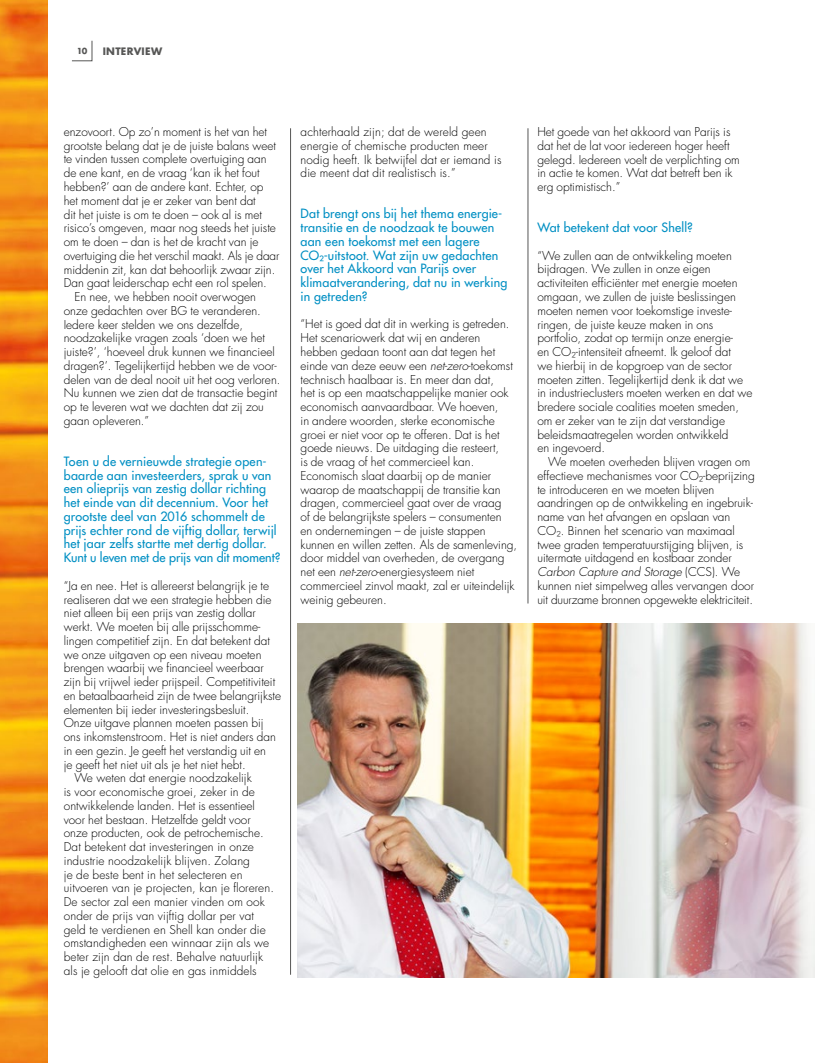
<style>
.page{position:relative;width:815px;height:1063px;background:#fff}
.page>*{position:absolute;margin:0;border:0;box-sizing:border-box;transform-origin:0 0}
.t1{font:500 12.5px/13.8px "Futura Std";letter-spacing:.015em;color:#008fc3}
.t2{font:300 11.88px/13.8px "Futura Std";color:#000}
.t3{font:700 10px "Futura Std";letter-spacing:.035em;color:#575756}
.t4{font:700 8.12px "Futura Std";color:#575756}
.s1{font-style:italic}
</style>
<div class="page">
<img style="left:298px;top:623px;width:517px;height:355px">
<img style="left:0;top:0;width:48px;height:1063px">
<svg style="left:72px;top:40px;width:21px;height:21px"></svg>
<hr style="left:290px;top:128px;width:1px;height:847px;background:#575756">
<hr style="left:528px;top:128px;width:1px;height:475px;background:#575756">
<p class="t4" style="left:77px;top:46px;width:12px">10</p>
<p class="t3" style="left:103px;top:45px;width:61px">INTERVIEW</p>
<p class="t2" style="left:64px;top:125px;width:205px">enzovoort. Op zo’n moment is het van het</p>
<p class="t2" style="left:64px;top:139px;width:214px">grootste belang dat je de juiste balans weet</p>
<p class="t2" style="left:64px;top:153px;width:204px">te vinden tussen complete overtuiging aan</p>
<p class="t2" style="left:64px;top:166px;width:197px">de ene kant, en de vraag ‘kan ik het fout</p>
<p class="t2" style="left:64px;top:180px;width:201px">hebben?’ aan de andere kant. Echter, op</p>
<p class="t2" style="left:64px;top:194px;width:194px">het moment dat je er zeker van bent dat</p>
<p class="t2" style="left:64px;top:208px;width:200px">dit het juiste is om te doen – ook al is met</p>
<p class="t2" style="left:64px;top:221px;width:214px">risico’s omgeven, maar nog steeds het juiste</p>
<p class="t2" style="left:64px;top:235px;width:196px">om te doen – dan is het de kracht van je</p>
<p class="t2" style="left:64px;top:249px;width:217px">overtuiging die het verschil maakt. Als je daar</p>
<p class="t2" style="left:64px;top:263px;width:213px">middenin zit, kan dat behoorlijk zwaar zijn.</p>
<p class="t2" style="left:64px;top:276px;width:205px">Dan gaat leiderschap echt een rol spelen.</p>
<p class="t2" style="left:74px;top:290px;width:183px">En nee, we hebben nooit overwogen</p>
<p class="t2" style="left:64px;top:304px;width:199px">onze gedachten over BG te veranderen.</p>
<p class="t2" style="left:64px;top:318px;width:181px">Iedere keer stelden we ons dezelfde,</p>
<p class="t2" style="left:64px;top:331px;width:203px">noodzakelijke vragen zoals ‘doen we het</p>
<p class="t2" style="left:64px;top:345px;width:213px">juiste?’, ‘hoeveel druk kunnen we financieel</p>
<p class="t2" style="left:64px;top:359px;width:215px">dragen?’. Tegelijkertijd hebben we de voor-</p>
<p class="t2" style="left:64px;top:373px;width:218px">delen van de deal nooit uit het oog verloren.</p>
<p class="t2" style="left:64px;top:386px;width:215px">Nu kunnen we zien dat de transactie begint</p>
<p class="t2" style="left:64px;top:400px;width:202px">op te leveren wat we dachten dat zij zou</p>
<p class="t2" style="left:64px;top:414px;width:87px">gaan opleveren.”</p>
<p class="t1" style="left:64px;top:455px;width:218px">Toen u de vernieuwde strategie open&shy;baarde aan investeerders, sprak u van een olieprijs van zestig dollar richting het einde van dit decennium. Voor het grootste deel van 2016 schommelt de prijs echter rond de vijftig dollar, terwijl het jaar zelfs startte met dertig dollar.<br>Kunt u leven met de prijs van dit moment?</p>
<p class="t2" style="left:64px;top:579px;width:207px">“Ja en nee. Het is allereerst belangrijk je te</p>
<p class="t2" style="left:64px;top:593px;width:209px">realiseren dat we een strategie hebben die</p>
<p class="t2" style="left:64px;top:606px;width:194px">niet alleen bij een prijs van zestig dollar</p>
<p class="t2" style="left:64px;top:620px;width:198px">werkt. We moeten bij alle prijsschomme-</p>
<p class="t2" style="left:64px;top:634px;width:208px">lingen competitief zijn. En dat betekent dat</p>
<p class="t2" style="left:64px;top:648px;width:199px">we onze uitgaven op een niveau moeten</p>
<p class="t2" style="left:64px;top:661px;width:202px">brengen waarbij we financieel weerbaar</p>
<p class="t2" style="left:64px;top:675px;width:213px">zijn bij vrijwel ieder prijspeil. Competitiviteit</p>
<p class="t2" style="left:64px;top:689px;width:219px">en betaalbaarheid zijn de twee belangrijkste</p>
<p class="t2" style="left:64px;top:703px;width:187px">elementen bij ieder investeringsbesluit.</p>
<p class="t2" style="left:64px;top:716px;width:201px">Onze uitgave plannen moeten passen bij</p>
<p class="t2" style="left:64px;top:730px;width:214px">ons inkomstenstroom. Het is niet anders dan</p>
<p class="t2" style="left:64px;top:744px;width:204px">in een gezin. Je geeft het verstandig uit en</p>
<p class="t2" style="left:64px;top:758px;width:184px">je geeft het niet uit als je het niet hebt.</p>
<p class="t2" style="left:74px;top:771px;width:179px">We weten dat energie noodzakelijk</p>
<p class="t2" style="left:64px;top:785px;width:193px">is voor economische groei, zeker in de</p>
<p class="t2" style="left:64px;top:799px;width:193px">ontwikkelende landen. Het is essentieel</p>
<p class="t2" style="left:64px;top:813px;width:188px">voor het bestaan. Hetzelfde geldt voor</p>
<p class="t2" style="left:64px;top:826px;width:202px">onze producten, ook de petrochemische.</p>
<p class="t2" style="left:64px;top:840px;width:192px">Dat betekent dat investeringen in onze</p>
<p class="t2" style="left:64px;top:854px;width:188px">industrie noodzakelijk blijven. Zolang</p>
<p class="t2" style="left:64px;top:868px;width:180px">je de beste bent in het selecteren en</p>
<p class="t2" style="left:64px;top:881px;width:212px">uitvoeren van je projecten, kan je floreren.</p>
<p class="t2" style="left:64px;top:895px;width:203px">De sector zal een manier vinden om ook</p>
<p class="t2" style="left:64px;top:909px;width:192px">onder de prijs van vijftig dollar per vat</p>
<p class="t2" style="left:64px;top:923px;width:204px">geld te verdienen en Shell kan onder die</p>
<p class="t2" style="left:64px;top:936px;width:207px">omstandigheden een winnaar zijn als we</p>
<p class="t2" style="left:64px;top:950px;width:201px">beter zijn dan de rest. Behalve natuurlijk</p>
<p class="t2" style="left:64px;top:964px;width:194px">als je gelooft dat olie en gas inmiddels</p>
<p class="t2" style="left:301px;top:125px;width:202px">achterhaald zijn; dat de wereld geen energie of chemische producten meer nodig heeft. Ik betwijfel dat er iemand is die meent dat dit realistisch is.”</p>
<p class="t1" style="left:301px;top:207px;width:208px">Dat brengt ons bij het thema energie&shy;transitie en de noodzaak te bouwen aan een toekomst met een lagere<br>CO²-uitstoot. Wat zijn uw gedachten over het Akkoord van Parijs over klimaatverandering, dat nu in werking in getreden?</p>
<p class="t2" style="left:301px;top:318px;width:218px">“Het is goed dat dit in werking is getreden.<br>Het scenariowerk dat wij en anderen hebben gedaan toont aan dat tegen het einde van deze eeuw een <span class="s1">net-zero</span>-toekomst technisch haalbaar is. En meer dan dat,<br>het is op een maatschappelijke manier ook economisch aanvaardbaar. We hoeven,<br>in andere woorden, sterke economische groei er niet voor op te offeren. Dat is het goede nieuws. De uitdaging die resteert,<br>is de vraag of het commercieel kan.<br>Economisch slaat daarbij op de manier waarop de maatschappij de transitie kan dragen, commercieel gaat over de vraag<br>of de belangrijkste spelers – consumenten<br>en ondernemingen – de juiste stappen kunnen en willen zetten. Als de samenleving, door middel van overheden, de overgang net een <span class="s1">net-zero</span>-energiesysteem niet commercieel zinvol maakt, zal er uiteindelijk weinig gebeuren.</p>
<p class="t2" style="left:537px;top:125px;width:204px">Het goede van het akkoord van Parijs is dat het de lat voor iedereen hoger heeft gelegd. Iedereen voelt de verplichting om in actie te komen. Wat dat betreft ben ik erg optimistisch.”</p>
<p class="t1" style="left:537px;top:221px;width:157px">Wat betekent dat voor Shell?</p>
<p class="t2" style="left:537px;top:249px;width:217px">“We zullen aan de ontwikkeling moeten bijdragen. We zullen in onze eigen activiteiten efficiënter met energie moeten omgaan, we zullen de juiste beslissingen moeten nemen voor toekomstige investe&shy;ringen, de juiste keuze maken in ons portfolio, zodat op termijn onze energie-<br>en CO²-intensiteit afneemt. Ik geloof dat<br>we hierbij in de kopgroep van de sector moeten zitten. Tegelijkertijd denk ik dat we in industrieclusters moeten werken en dat we bredere sociale coalities moeten smeden, om er zeker van te zijn dat verstandige beleidsmaatregelen worden ontwikkeld<br>en ingevoerd.</p>
<p class="t2" style="left:537px;top:455px;width:219px;text-indent:11px">We moeten overheden blijven vragen om effectieve mechanismes voor CO²-beprijzing te introduceren en we moeten blijven aandringen op de ontwikkeling en ingebruik&shy;name van het afvangen en opslaan van CO². Binnen het scenario van maximaal twee graden temperatuurstijging blijven, is uitermate uitdagend en kostbaar zonder <span class="s1">Carbon Capture and Storage</span> (CCS). We kunnen niet simpelweg alles vervangen door uit duurzame bronnen opgewekte elektriciteit.</p>
</div>
